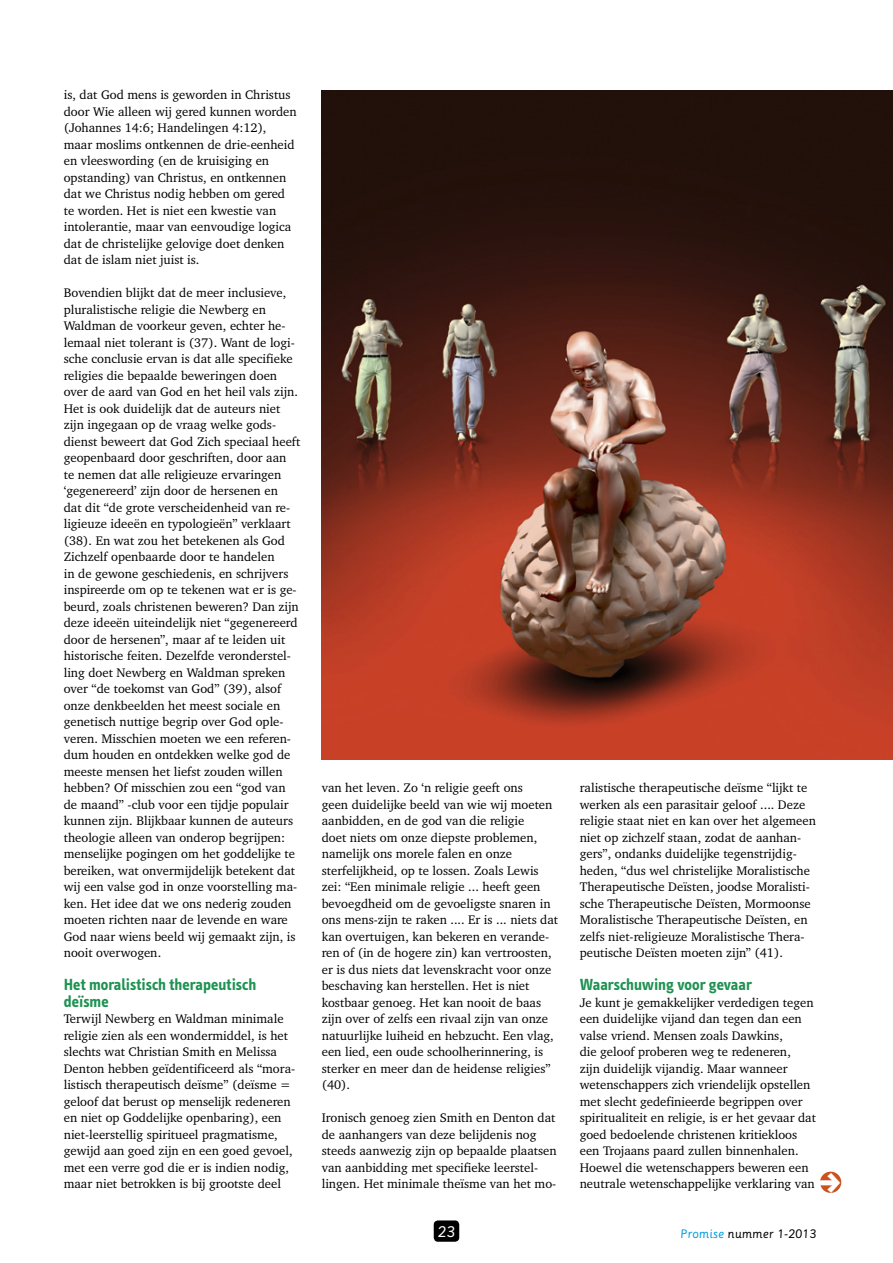
<style>
.page{position:relative;width:893px;height:1263px;background:#fff}
.page>*{position:absolute;margin:0;border:0;box-sizing:border-box;transform-origin:0 0}
.t1{font:700 16.5px/16.5px "Info Text";color:#1f9253}
.t2{font:15px "Sassoon Primary";color:#fff}
.t3{font:12.75px/16.5px "Charter IT Cby BT";color:#000}
.t4{font:12px "Sassoon Primary";color:#000}
.s1{color:#009cdc}
</style>
<div class="page">
<div style="left:434px;top:1220px;width:25px;height:22px;background:#000;border-radius:4px"></div>
<img style="left:322px;top:91px;width:571px;height:668px">
<svg style="left:820px;top:1172px;width:21px;height:21px"></svg>
<svg style="left:820px;top:1172px;width:20px;height:20px"></svg>
<p class="t3" style="left:64px;top:86px;width:234px">is, dat God mens is geworden in Christus door Wie alleen wij gered kunnen worden (Johannes 14:6; Handelingen 4:12), maar moslims ontkennen de drie-eenheid en vleeswording (en de kruisiging en opstanding) van Christus, en ontkennen dat we Christus nodig hebben om gered te worden. Het is niet een kwestie van intolerantie, maar van eenvoudige logica dat de christelijke gelovige doet denken dat de islam niet juist is.</p>
<p class="t3" style="left:64px;top:284px;width:238px">Bovendien blijkt dat de meer inclusieve, pluralistische religie die Newberg en Waldman de voorkeur geven, echter he&shy;lemaal niet tolerant is (37). Want de logi&shy;sche conclusie ervan is dat alle specifieke religies die bepaalde beweringen doen over de aard van God en het heil vals zijn.<br>Het is ook duidelijk dat de auteurs niet zijn ingegaan op de vraag welke gods&shy;dienst beweert dat God Zich speciaal heeft geopenbaard door geschriften, door aan<br>te nemen dat alle religieuze ervaringen ‘gegenereerd’ zijn door de hersenen en<br>dat dit “de grote verscheidenheid van re&shy;ligieuze ideeën en typologieën” verklaart (38). En wat zou het betekenen als God Zichzelf openbaarde door te handelen<br>in de gewone geschiedenis, en schrijvers inspireerde om op te tekenen wat er is ge&shy;beurd, zoals christenen beweren? Dan zijn deze ideeën uiteindelijk niet “gegenereerd door de hersenen”, maar af te leiden uit historische feiten. Dezelfde veronderstel&shy;ling doet Newberg en Waldman spreken over “de toekomst van God” (39), alsof onze denkbeelden het meest sociale en genetisch nuttige begrip over God ople&shy;veren. Misschien moeten we een referen&shy;dum houden en ontdekken welke god de meeste mensen het liefst zouden willen hebben? Of misschien zou een “god van de maand” -club voor een tijdje populair kunnen zijn. Blijkbaar kunnen de auteurs theologie alleen van onderop begrijpen: menselijke pogingen om het goddelijke te bereiken, wat onvermijdelijk betekent dat wij een valse god in onze voorstelling ma&shy;ken. Het idee dat we ons nederig zouden moeten richten naar de levende en ware God naar wiens beeld wij gemaakt zijn, is nooit overwogen.</p>
<p class="t1" style="left:64px;top:976px;width:194px">Het moralistisch therapeutisch deïsme</p>
<p class="t3" style="left:64px;top:1010px;width:233px">Terwijl Newberg en Waldman minimale religie zien als een wondermiddel, is het slechts wat Christian Smith en Melissa Denton hebben geïdentificeerd als “mora&shy;listisch therapeutisch deïsme” (deïsme = geloof dat berust op menselijk redeneren en niet op Goddelijke openbaring), een niet-leerstellig spiritueel pragmatisme, gewijd aan goed zijn en een goed gevoel, met een verre god die er is indien nodig, maar niet betrokken is bij grootste deel</p>
<p class="t3" style="left:322px;top:779px;width:238px">van het leven. Zo ‘n religie geeft ons<br>geen duidelijke beeld van wie wij moeten aanbidden, en de god van die religie<br>doet niets om onze diepste problemen, namelijk ons morele falen en onze sterfelijkheid, op te lossen. Zoals Lewis zei: “Een minimale religie ... heeft geen bevoegdheid om de gevoeligste snaren in ons mens-zijn te raken .... Er is ... niets dat kan overtuigen, kan bekeren en verande&shy;ren of (in de hogere zin) kan vertroosten, er is dus niets dat levenskracht voor onze beschaving kan herstellen. Het is niet kostbaar genoeg. Het kan nooit de baas zijn over of zelfs een rivaal zijn van onze natuurlijke luiheid en hebzucht. Een vlag, een lied, een oude schoolherinnering, is sterker en meer dan de heidense religies” (40).</p>
<p class="t3" style="left:322px;top:1109px;width:236px">Ironisch genoeg zien Smith en Denton dat de aanhangers van deze belijdenis nog steeds aanwezig zijn op bepaalde plaatsen van aanbidding met specifieke leerstel&shy;lingen. Het minimale theïsme van het mo-</p>
<p class="t3" style="left:580px;top:779px;width:238px">ralistische therapeutische deïsme “lijkt te werken als een parasitair geloof .... Deze religie staat niet en kan over het algemeen niet op zichzelf staan, zodat de aanhan&shy;gers”, ondanks duidelijke tegenstrijdig&shy;heden, “dus wel christelijke Moralistische Therapeutische Deïsten, joodse Moralisti&shy;sche Therapeutische Deïsten, Mormoonse Moralistische Therapeutische Deïsten, en zelfs niet-religieuze Moralistische Thera&shy;peutische Deïsten moeten zijn” (41).</p>
<p class="t1" style="left:580px;top:976px;width:174px">Waarschuwing voor gevaar</p>
<p class="t3" style="left:580px;top:994px;width:238px">Je kunt je gemakkelijker verdedigen tegen een duidelijke vijand dan tegen dan een valse vriend. Mensen zoals Dawkins,<br>die geloof proberen weg te redeneren,<br>zijn duidelijk vijandig. Maar wanneer wetenschappers zich vriendelijk opstellen met slecht gedefinieerde begrippen over spiritualiteit en religie, is er het gevaar dat goed bedoelende christenen kritiekloos een Trojaans paard zullen binnenhalen.<br>Hoewel die wetenschappers beweren een neutrale wetenschappelijke verklaring van</p>
<p class="t2" style="left:438px;top:1222px;width:19px">23</p>
<p class="t4" style="left:680px;top:1226px;width:138px"><span class="s1">Promise</span> nummer 1-2013</p>
</div>
